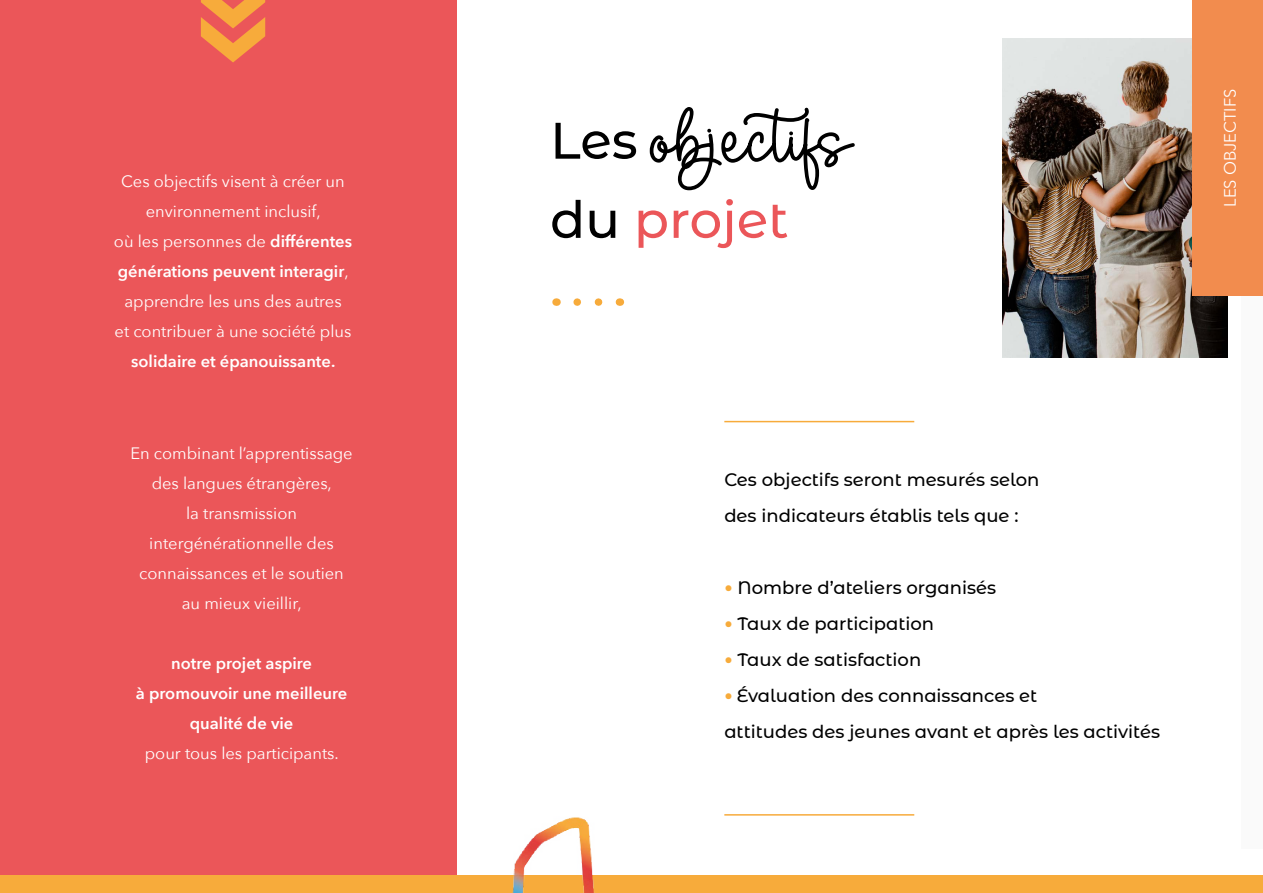
<style>
.page{position:relative;width:1263px;height:893px;background:#fff}
.page>*{position:absolute;margin:0;border:0;box-sizing:border-box;transform-origin:0 0}
.t1{font:500 18px/36px "Montserrat Alternates";color:#000}
.t2{font:16.5px/30px "Avenir Next";color:#fff;text-align:center}
.t3{font:600 16.5px/30px "Avenir Next";color:#fff;text-align:center}
.s1{font-weight:600}
.s2{font-family:"Avenir Next";font-weight:400;font-size:16.5px;color:#f7ab3b}
</style>
<div class="page">
<div style="left:0;top:0;width:456px;height:893px;background:#eb5659"></div>
<hr style="left:724px;top:421px;width:190px;height:1px;background:#f7ab3b">
<hr style="left:724px;top:814px;width:190px;height:2px;background:#f7ab3b">
<svg style="left:201px;top:0;width:64px;height:62px"></svg>
<div style="left:1242px;top:0;width:21px;height:848px;background:#fafafa"></div>
<img style="left:1002px;top:39px;width:225px;height:318px">
<div style="left:0;top:876px;width:1263px;height:17px;background:#f7ab3b"></div>
<svg style="left:639px;top:199px;width:148px;height:49px"></svg>
<svg style="left:552px;top:200px;width:63px;height:38px"></svg>
<svg style="left:555px;top:107px;width:300px;height:83px"></svg>
<img style="left:498px;top:817px;width:109px;height:76px">
<div style="left:1192px;top:0;width:71px;height:296px;background:#f28c4e"></div>
<svg style="left:577px;top:298px;width:26px;height:8px"></svg>
<p class="t2" style="left:114px;top:165px;width:240px">Ces objectifs visent à créer un environnement inclusif,<br>où les personnes de <span class="s1">différentes générations peuvent interagir</span>, apprendre les uns des autres<br>et contribuer à une société plus</p>
<p class="t3" style="left:131px;top:345px;width:206px">solidaire et épanouissante.</p>
<p class="t2" style="left:130px;top:437px;width:224px">En combinant l’apprentissage des langues étrangères,<br>la transmission intergénérationnelle des connaissances et le soutien au mieux vieillir,</p>
<p class="t3" style="left:136px;top:648px;width:213px">notre projet aspire<br>à promouvoir une meilleure qualité de vie</p>
<p class="t2" style="left:145px;top:737px;width:196px">pour tous les participants.</p>
<p class="t2" style="left:1214px;top:207px;width:120px;rotate:-90deg">LES OBJECTIFS</p>
<p class="t1" style="left:724px;top:461px;width:317px">Ces objectifs seront mesurés selon des indicateurs établis tels que :</p>
<p class="t1" style="left:724px;top:569px;width:273px"><span class="s2">•</span> Nombre d’ateliers organisés</p>
<p class="t1" style="left:724px;top:605px;width:211px"><span class="s2">•</span> Taux de participation</p>
<p class="t1" style="left:724px;top:641px;width:198px"><span class="s2">•</span> Taux de satisfaction</p>
<p class="t1" style="left:724px;top:677px;width:437px"><span class="s2">•</span> Évaluation des connaissances et<br>attitudes des jeunes avant et après les activités</p>
</div>
